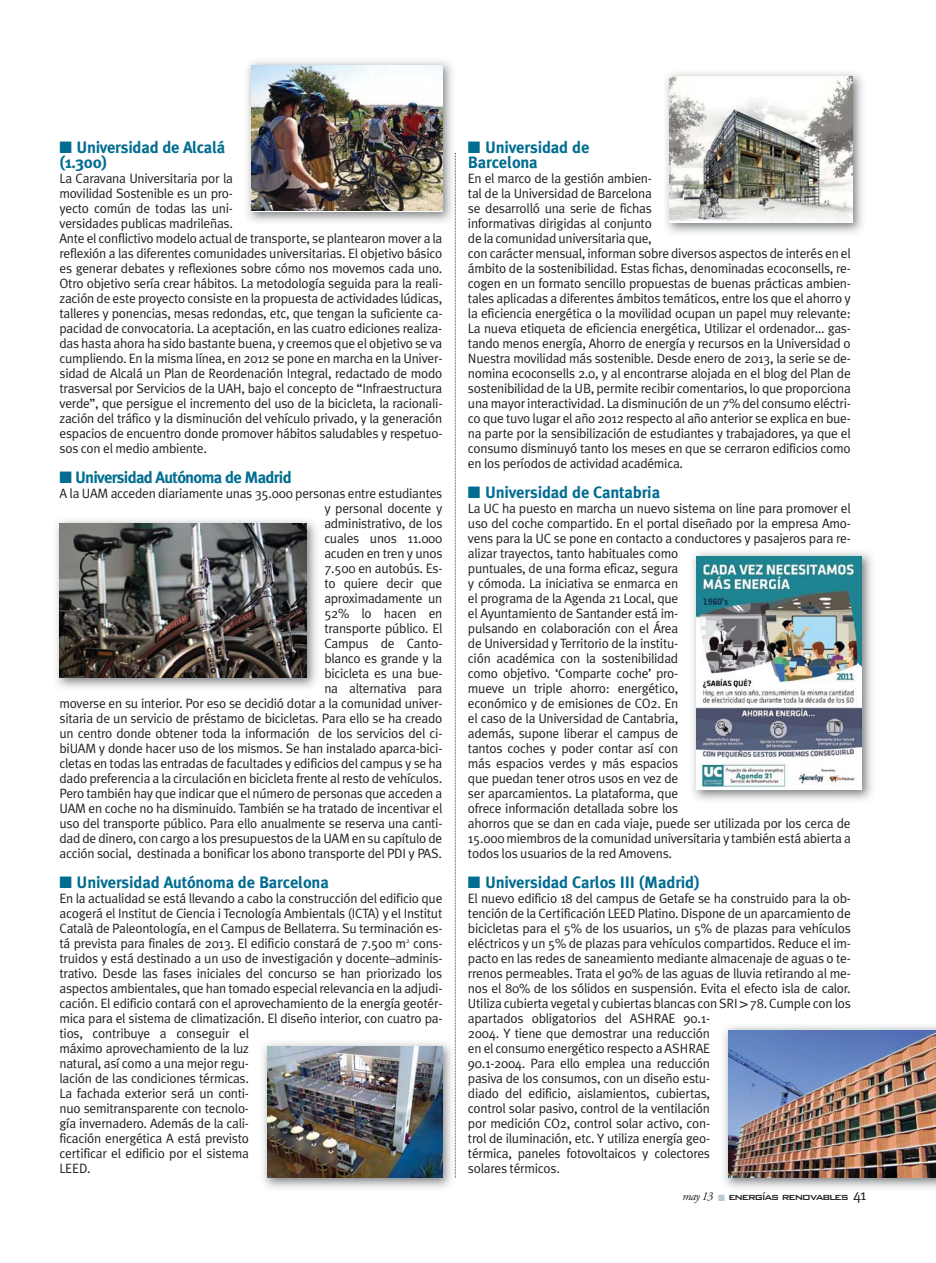
<style>
.page{position:relative;width:936px;height:1263px;background:#fff}
.page>*{position:absolute;margin:0;border:0;box-sizing:border-box;transform-origin:0 0}
.t1{font:700 16.5px/15px "Meta Plus";letter-spacing:-.01em;color:#006d91}
.t2{font:700 16.5px "Meta Plus";letter-spacing:-.045em;color:#006d91}
.t3{font:13.5px/15px "Meta Plus Normal";letter-spacing:-.02em;color:#231f20}
.t4{font:500 12px "Bank Gothic BT";letter-spacing:-.095em;color:#231f20}
.s1{font-family:"Helvetica"}
.s2{font-family:"Adobe Garamond Pro";font-weight:400;font-style:italic}
.s3{color:#bacad3}
.s4{font-family:"Meta Plus Normal";font-weight:400;font-size:15px}
</style>
<div class="page">
<img style="left:56px;top:520px;width:261px;height:168px">
<img style="left:60px;top:524px;width:246px;height:153px">
<img style="left:724px;top:1026px;width:211px;height:162px">
<img style="left:728px;top:1030px;width:207px;height:148px">
<img style="left:666px;top:73px;width:197px;height:160px">
<img style="left:670px;top:77px;width:182px;height:146px">
<img style="left:263px;top:1037px;width:192px;height:151px">
<img style="left:267px;top:1046px;width:175px;height:132px">
<img style="left:693px;top:552px;width:180px;height:249px">
<img style="left:696px;top:556px;width:165px;height:234px">
<img style="left:247px;top:61px;width:208px;height:166px">
<img style="left:251px;top:65px;width:191px;height:146px">
<svg style="left:455px;top:153px;width:1px;height:1025px"></svg>
<p class="t1" style="left:60px;top:141px;width:167px">■ Universidad de Alcalá (1.300)</p>
<p class="t3" style="left:60px;top:172px;width:384px">La Caravana Universitaria por la<br>movilidad Sostenible es un pro-<br>yecto común de todas las uni-<br>versidades publicas madrileñas.<br>Ante el conflictivo modelo actual de transporte, se plantearon mover a la reflexión a las diferentes comunidades universitarias. El objetivo básico es generar debates y reflexiones sobre cómo nos movemos cada uno.<br>Otro objetivo sería crear hábitos. La metodología seguida para la reali&shy;zación de este proyecto consiste en la propuesta de actividades lúdicas, talleres y ponencias, mesas redondas, etc, que tengan la suficiente ca&shy;pacidad de convocatoria. La aceptación, en las cuatro ediciones realiza&shy;das hasta ahora ha sido bastante buena, y creemos que el objetivo se va cumpliendo. En la misma línea, en 2012 se pone en marcha en la Univer&shy;sidad de Alcalá un Plan de Reordenación Integral, redactado de modo trasversal por Servicios de la UAH, bajo el concepto de “Infraestructura verde”, que persigue el incremento del uso de la bicicleta, la racionali&shy;zación del tráfico y la disminución del vehículo privado, y la generación espacios de encuentro donde promover hábitos saludables y respetuo&shy;sos con el medio ambiente.</p>
<p class="t2" style="left:60px;top:471px;width:234px">■ Universidad Autónoma de Madrid</p>
<p class="t3" style="left:60px;top:487px;width:384px;text-align:right">A la UAM acceden diariamente unas 35.000 personas entre estudiantes y personal docente y<br>administrativo, de los<br>cuales unos 11.000<br>acuden en tren y unos<br>7.500 en autobús. Es-<br>to quiere decir que<br>aproximadamente un<br>52% lo hacen en<br>transporte público. El<br>Campus de Canto-<br>blanco es grande y la<br>bicicleta es una bue-<br>na alternativa para<br>moverse en su interior. Por eso se decidió dotar a la comunidad univer&shy;sitaria de un servicio de préstamo de bicicletas. Para ello se ha creado un centro donde obtener toda la información de los servicios del ci&shy;biUAM y donde hacer uso de los mismos. Se han instalado aparca-bici&shy;cletas en todas las entradas de facultades y edificios del campus y se ha dado preferencia a la circulación en bicicleta frente al resto de vehículos.<br>Pero también hay que indicar que el número de personas que acceden a UAM en coche no ha disminuido. También se ha tratado de incentivar el uso del transporte público. Para ello anualmente se reserva una canti&shy;dad de dinero, con cargo a los presupuestos de la UAM en su capítulo de acción social, destinada a bonificar los abono transporte del PDI y PAS.</p>
<p class="t1" style="left:60px;top:876px;width:271px">■ Universidad Autónoma de Barcelona</p>
<p class="t3" style="left:60px;top:892px;width:384px">En la actualidad se está llevando a cabo la construcción del edificio que acogerá el Institut de Ciencia i Tecnología Ambientals (ICTA) y el Institut Català de Paleontología, en el Campus de Bellaterra. Su terminación es&shy;tá prevista para finales de 2013. El edificio constará de 7.500 m<sup>2</sup> cons&shy;truidos y está destinado a un uso de investigación y docente–adminis&shy;trativo. Desde las fases iniciales del concurso se han priorizado los aspectos ambientales, que han tomado especial relevancia en la adjudi&shy;cación. El edificio contará con el aprovechamiento de la energía geotér&shy;mica para el sistema de climatización. El diseño interior, con cuatro pa&shy;tios, contribuye a conseguir el<br>máximo aprovechamiento de la luz<br>natural, así como a una mejor regu-<br>lación de las condiciones térmicas.<br>La fachada exterior será un conti-<br>nuo semitransparente con tecnolo-<br>gía invernadero. Además de la cali-<br>ficación energética A está previsto<br>certificar el edificio por el sistema<br>LEED.</p>
<p class="t1" style="left:468px;top:141px;width:123px">■ Universidad de<br>Barcelona</p>
<p class="t3" style="left:468px;top:172px;width:384px">En el marco de la gestión ambien-<br>tal de la Universidad de Barcelona<br>se desarrolló una serie de fichas<br>informativas dirigidas al conjunto<br>de la comunidad universitaria que,<br>con carácter mensual, informan sobre diversos aspectos de interés en el ámbito de la sostenibilidad. Estas fichas, denominadas ecoconsells, re&shy;cogen en un formato sencillo propuestas de buenas prácticas ambien&shy;tales aplicadas a diferentes ámbitos temáticos, entre los que el ahorro y la eficiencia energética o la movilidad ocupan un papel muy relevante:<br>La nueva etiqueta de eficiencia energética, Utilizar el ordenador… gas&shy;tando menos energía, Ahorro de energía y recursos en la Universidad o Nuestra movilidad más sostenible. Desde enero de 2013, la serie se de&shy;nomina ecoconsells 2.0, y al encontrarse alojada en el blog del Plan de sostenibilidad de la UB, permite recibir comentarios, lo que proporciona una mayor interactividad. La disminución de un 7% del consumo eléctri&shy;co que tuvo lugar el año 2012 respecto al año anterior se explica en bue&shy;na parte por la sensibilización de estudiantes y trabajadores, ya que el consumo disminuyó tanto los meses en que se cerraron edificios como en los períodos de actividad académica.</p>
<p class="t1" style="left:468px;top:486px;width:194px">■ Universidad de Cantabria</p>
<p class="t3" style="left:468px;top:502px;width:384px">La UC ha puesto en marcha un nuevo sistema on line para promover el uso del coche compartido. En el portal diseñado por la empresa Amo&shy;vens para la UC se pone en contacto a conductores y pasajeros para re&shy;alizar trayectos, tanto habituales como<br>puntuales, de una forma eficaz, segura<br>y cómoda. La iniciativa se enmarca en<br>el programa de la Agenda 21 Local, que<br>el Ayuntamiento de Santander está im-<br>pulsando en colaboración con el Área<br>de Universidad y Territorio de la institu-<br>ción académica con la sostenibilidad<br>como objetivo. ‘Comparte coche’ pro-<br>mueve un triple ahorro: energético,<br>económico y de emisiones de CO2. En<br>el caso de la Universidad de Cantabria,<br>además, supone liberar el campus de<br>tantos coches y poder contar así con<br>más espacios verdes y más espacios<br>que puedan tener otros usos en vez de<br>ser aparcamientos. La plataforma, que<br>ofrece información detallada sobre los<br>ahorros que se dan en cada viaje, puede ser utilizada por los cerca de 15.000 miembros de la comunidad universitaria y también está abierta a todos los usuarios de la red Amovens.</p>
<p class="t1" style="left:468px;top:876px;width:233px">■ Universidad Carlos III (Madrid)</p>
<p class="t3" style="left:468px;top:892px;width:384px">El nuevo edificio 18 del campus de Getafe se ha construido para la ob&shy;tención de la Certificación LEED Platino. Dispone de un aparcamiento de bicicletas para el 5% de los usuarios, un 5% de plazas para vehículos eléctricos y un 5% de plazas para vehículos compartidos. Reduce el im&shy;pacto en las redes de saneamiento mediante almacenaje de aguas o te&shy;rrenos permeables. Trata el 90% de las aguas de lluvia retirando al me&shy;nos el 80% de los sólidos en suspensión. Evita el efecto isla de calor.<br>Utiliza cubierta vegetal y cubiertas blancas con SRI <span class="s1">&gt;</span> 78. Cumple con los apartados obligatorios del ASHRAE 90.1-<br>2004. Y tiene que demostrar una reducción<br>en el consumo energético respecto a ASHRAE<br>90.1-2004. Para ello emplea una reducción<br>pasiva de los consumos, con un diseño estu-<br>diado del edificio, aislamientos, cubiertas,<br>control solar pasivo, control de la ventilación<br>por medición CO2, control solar activo, con-<br>trol de iluminación, etc. Y utiliza energía geo-<br>térmica, paneles fotovoltaicos y colectores<br>solares térmicos.</p>
<p class="t4" style="left:682px;top:1189px;width:185px"><span class="s2">may 13</span> <span class="s3">■</span> energías renovables <span class="s4">41</span></p>
</div>
